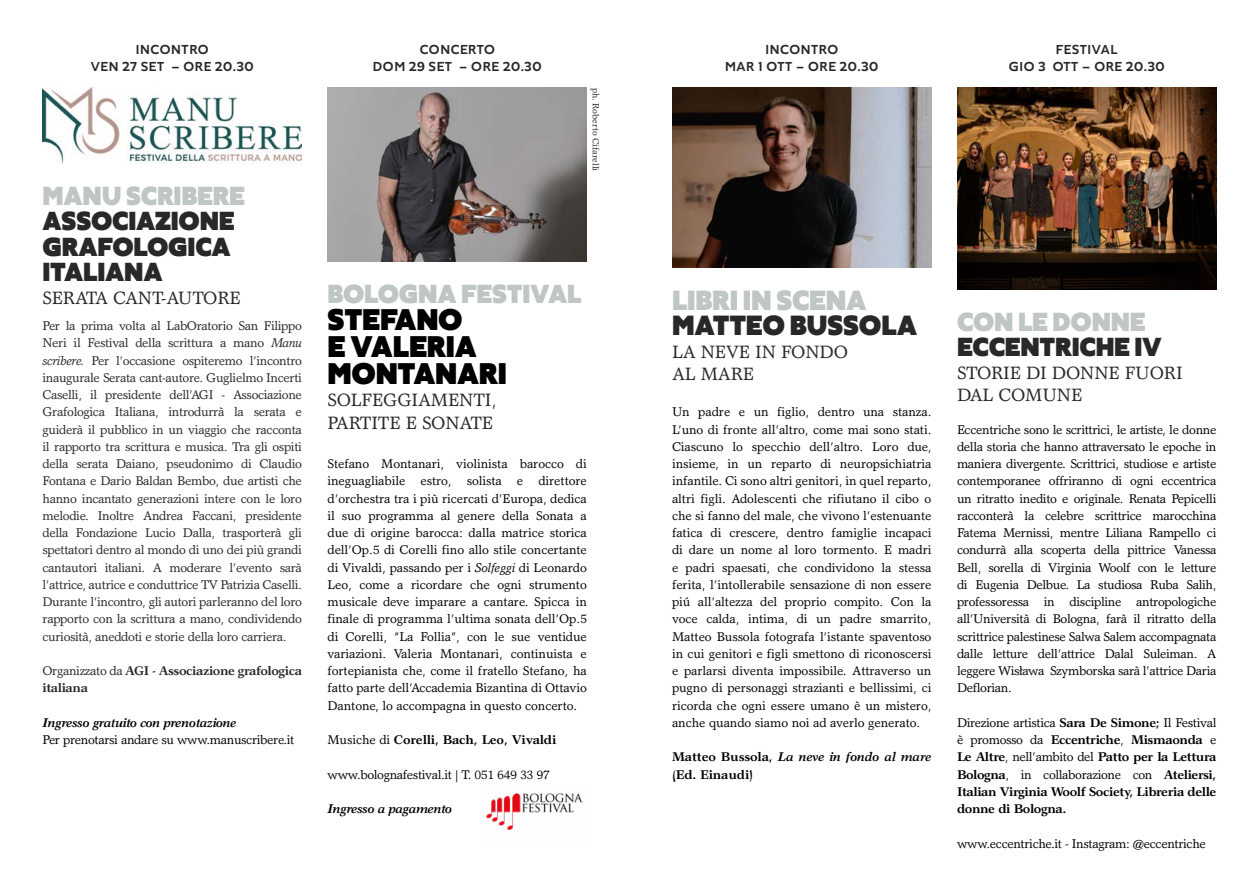
<style>
.page{position:relative;width:1259px;height:893px;background:#fff}
.page>*{position:absolute;margin:0;border:0;box-sizing:border-box;transform-origin:0 0}
.TITOLO_EVENTO{font:800 27.45px/27px "Agile Sans";letter-spacing:-.01em;color:#000}
.TITOLO_EVENTO-2{font:800 25.5px/25.5px "Agile Sans";letter-spacing:-.01em;color:#292829}
.TITOLO_EVENTO-3{font:800 24px/25.5px "Agile Sans";letter-spacing:-.01em;color:#292829}
.TITOLO_EVENTO-4{font:800 24px "Agile Sans";letter-spacing:-.01em;color:#c0c6c5}
.TITOLO_EVENTO-5{font:18px/22.5px "Garth Graphic";letter-spacing:-.01em;color:#292829}
.TESTO_EVENTO{font:12.75px/17.2px "Garth Graphic";letter-spacing:-.01em;color:#000;text-align:justify}
.TESTO_EVENTO-2{font:12.75px/17.2px "Garth Graphic";letter-spacing:-.03em;color:#292829;text-align:justify}
.BOLD_FIRMA_EVENTO{font:12.75px/17.2px "Garth Graphic";letter-spacing:-.03em;color:#000;text-align:justify}
.BOLD_FIRMA_EVENTO-2{font:700 12.75px/17.2px "Garth Graphic";letter-spacing:-.03em;color:#000;text-align:justify}
.TESTO_EVENTO-3{font:700 12.75px/17.2px "Garth Graphic";letter-spacing:-.01em;color:#000}
.BOLD_FIRMA_EVENTO-3{font:italic 700 12.75px "Garth Graphic";letter-spacing:-.03em;color:#000}
.TESTO_EVENTO-4{font:700 12.75px/17.2px "Garth Graphic";letter-spacing:-.03em;color:#292829}
.TIPOLOGIA_EVENTO___DATA{font:500 12px "Agile Sans";letter-spacing:.05em;color:#292829}
.TESTO_EVENTO-5{font:9px "Garth Graphic";color:#292829}
.s1{font-style:italic}
.s2{font-weight:400}
.s3{color:#c0c6c5}
</style>
<div class="page">
<img style="left:327px;top:88px;width:260px;height:173px">
<img style="left:957px;top:88px;width:259px;height:202px">
<img style="left:672px;top:88px;width:259px;height:179px">
<img style="left:486px;top:793px;width:97px;height:37px">
<img style="left:43px;top:88px;width:259px;height:75px">
<p class="TIPOLOGIA_EVENTO___DATA" style="left:136px;top:41px;width:74px">INCONTRO</p>
<p class="TIPOLOGIA_EVENTO___DATA" style="left:91px;top:58px;width:164px">VEN 27 SET – ORE 20.30</p>
<p class="TITOLO_EVENTO-4" style="left:43px;top:179px;width:204px">MANU SCRIBERE</p>
<p class="TITOLO_EVENTO-3" style="left:43px;top:209px;width:194px">ASSOCIAZIONE<br>GRAFOLOGICA<br>ITALIANA</p>
<p class="TITOLO_EVENTO-5" style="left:43px;top:286px;width:200px">SERATA CANT-AUTORE</p>
<p class="TESTO_EVENTO-2" style="left:43px;top:317px;width:261px">Per la prima volta al LabOratorio San Filippo Neri il Festival della scrittura a mano <span class="s1">Manu scribere.</span> Per l’occasione ospiteremo l’incontro inaugurale Serata cant-autore. Guglielmo Incerti Caselli, il presidente dell’AGI - Associazione Grafologica Italiana, introdurrà la serata e guiderà il pubblico in un viaggio che racconta il rapporto tra scrittura e musica. Tra gli ospiti della serata Daiano, pseudonimo di Claudio Fontana e Dario Baldan Bembo, due artisti che hanno incantato generazioni intere con le loro melodie. Inoltre Andrea Faccani, presidente della Fondazione Lucio Dalla, trasporterà gli spettatori dentro al mondo di uno dei più grandi cantautori italiani. A moderare l’evento sarà l’attrice, autrice e conduttrice TV Patrizia Caselli.<br>Durante l’incontro, gli autori parleranno del loro rapporto con la scrittura a mano, condividendo curiosità, aneddoti e storie della loro carriera.</p>
<p class="TESTO_EVENTO-4" style="left:43px;top:662px;width:261px"><span class="s2">Organizzato da</span> AGI - Associazione grafologica italiana</p>
<p class="BOLD_FIRMA_EVENTO-3" style="left:43px;top:715px;width:196px">Ingresso gratuito con prenotazione</p>
<p class="BOLD_FIRMA_EVENTO" style="left:43px;top:731px;width:253px">Per prenotarsi andare su www.manuscribere.it</p>
<p class="TIPOLOGIA_EVENTO___DATA" style="left:420px;top:41px;width:77px">CONCERTO</p>
<p class="TIPOLOGIA_EVENTO___DATA" style="left:373px;top:58px;width:170px">DOM 29 SET – ORE 20.30</p>
<p class="TESTO_EVENTO-5" style="left:601px;top:88px;width:85px;rotate:90deg">ph. Roberto Cifarelli</p>
<p class="TITOLO_EVENTO-4" style="left:327px;top:277px;width:256px">BOLOGNA FESTIVAL</p>
<p class="TITOLO_EVENTO" style="left:327px;top:307px;width:181px">STEFANO<br>E VALERIA<br>MONTANARI</p>
<p class="TITOLO_EVENTO-5" style="left:327px;top:389px;width:171px">SOLFEGGIAMENTI,</p>
<p class="TITOLO_EVENTO-5" style="left:327px;top:411px;width:167px">PARTITE E SONATE</p>
<p class="TESTO_EVENTO" style="left:327px;top:455px;width:261px">Stefano Montanari, violinista barocco di ineguagliabile estro, solista e direttore d’orchestra tra i più ricercati d’Europa, dedica il suo programma al genere della Sonata a due di origine barocca: dalla matrice storica dell’Op.5 di Corelli fino allo stile concertante di Vivaldi, passando per i <span class="s1">Solfeggi</span> di Leonardo Leo, come a ricordare che ogni strumento musicale deve imparare a cantare. Spicca in finale di programma l’ultima sonata dell’Op.5 di Corelli, “La Follia”, con le sue ventidue variazioni. Valeria Montanari, continuista e fortepianista che, come il fratello Stefano, ha fatto parte dell’Accademia Bizantina di Ottavio Dantone, lo accompagna in questo concerto.</p>
<p class="TESTO_EVENTO-3" style="left:327px;top:731px;width:230px"><span class="s2">Musiche di</span> Corelli, Bach, Leo, Vivaldi</p>
<p class="BOLD_FIRMA_EVENTO" style="left:327px;top:765px;width:224px">www.bolognafestival.it | T. 051 649 33 97</p>
<p class="BOLD_FIRMA_EVENTO-3" style="left:327px;top:801px;width:126px">Ingresso a pagamento</p>
<p class="TIPOLOGIA_EVENTO___DATA" style="left:765px;top:41px;width:74px">INCONTRO</p>
<p class="TIPOLOGIA_EVENTO___DATA" style="left:725px;top:58px;width:155px">MAR 1 OTT – ORE 20.30</p>
<p class="TIPOLOGIA_EVENTO___DATA" style="left:1055px;top:41px;width:64px">FESTIVAL</p>
<p class="TIPOLOGIA_EVENTO___DATA" style="left:1009px;top:58px;width:157px">GIO 3 OTT – ORE 20.30</p>
<p class="TITOLO_EVENTO-2" style="left:672px;top:288px;width:247px"><span class="s3">LIBRI IN SCENA<br></span>MATTEO BUSSOLA</p>
<p class="TITOLO_EVENTO-5" style="left:672px;top:340px;width:177px">LA NEVE IN FONDO</p>
<p class="TITOLO_EVENTO-5" style="left:672px;top:363px;width:84px">AL MARE</p>
<p class="TESTO_EVENTO" style="left:672px;top:403px;width:261px">Un padre e un figlio, dentro una stanza.<br>L’uno di fronte all’altro, come mai sono stati.<br>Ciascuno lo specchio dell’altro. Loro due, insieme, in un reparto di neuropsichiatria infantile. Ci sono altri genitori, in quel reparto, altri figli. Adolescenti che rifiutano il cibo o che si fanno del male, che vivono l’estenuante fatica di crescere, dentro famiglie incapaci di dare un nome al loro tormento. E madri e padri spaesati, che condividono la stessa ferita, l’intollerabile sensazione di non essere piú all’altezza del proprio compito. Con la voce calda, intima, di un padre smarrito, Matteo Bussola fotografa l’istante spaventoso in cui genitori e figli smettono di riconoscersi e parlarsi diventa impossibile. Attraverso un pugno di personaggi strazianti e bellissimi, ci ricorda che ogni essere umano è un mistero, anche quando siamo noi ad averlo generato.</p>
<p class="TESTO_EVENTO-3" style="left:672px;top:748px;width:261px">Matteo Bussola, <span class="s1">La neve in fondo al mare </span>(Ed. Einaudi)</p>
<p class="TITOLO_EVENTO-4" style="left:957px;top:305px;width:190px">CON LE DONNE</p>
<p class="TITOLO_EVENTO-3" style="left:957px;top:335px;width:206px">ECCENTRICHE IV</p>
<p class="TITOLO_EVENTO-5" style="left:957px;top:361px;width:227px">STORIE DI DONNE FUORI<br>DAL COMUNE</p>
<p class="BOLD_FIRMA_EVENTO" style="left:957px;top:420px;width:261px">Eccentriche sono le scrittrici, le artiste, le donne della storia che hanno attraversato le epoche in maniera divergente. Scrittrici, studiose e artiste contemporanee offriranno di ogni eccentrica un ritratto inedito e originale. Renata Pepicelli racconterà la celebre scrittrice marocchina Fatema Mernissi, mentre Liliana Rampello ci condurrà alla scoperta della pittrice Vanessa Bell, sorella di Virginia Woolf con le letture di Eugenia Delbue. La studiosa Ruba Salih, professoressa in discipline antropologiche all’Università di Bologna, farà il ritratto della scrittrice palestinese Salwa Salem accompagnata dalle letture dell’attrice Dalal Suleiman. A leggere Wisława Szymborska sarà l’attrice Daria Deflorian.</p>
<p class="BOLD_FIRMA_EVENTO-2" style="left:957px;top:714px;width:261px"><span class="s2">Direzione artistica</span> Sara De Simone; <span class="s2">Il Festival è promosso da</span> Eccentriche<span class="s2">,</span> Mismaonda <span class="s2">e </span>Le Altre<span class="s2">, nell’ambito del</span> Patto per la Lettura Bologna<span class="s2">, in collaborazione con</span> Ateliersi, Italian Virginia Woolf Society, Libreria delle donne di Bologna.</p>
<p class="BOLD_FIRMA_EVENTO" style="left:957px;top:834px;width:250px">www.eccentriche.it - Instagram: @eccentriche</p>
</div>
